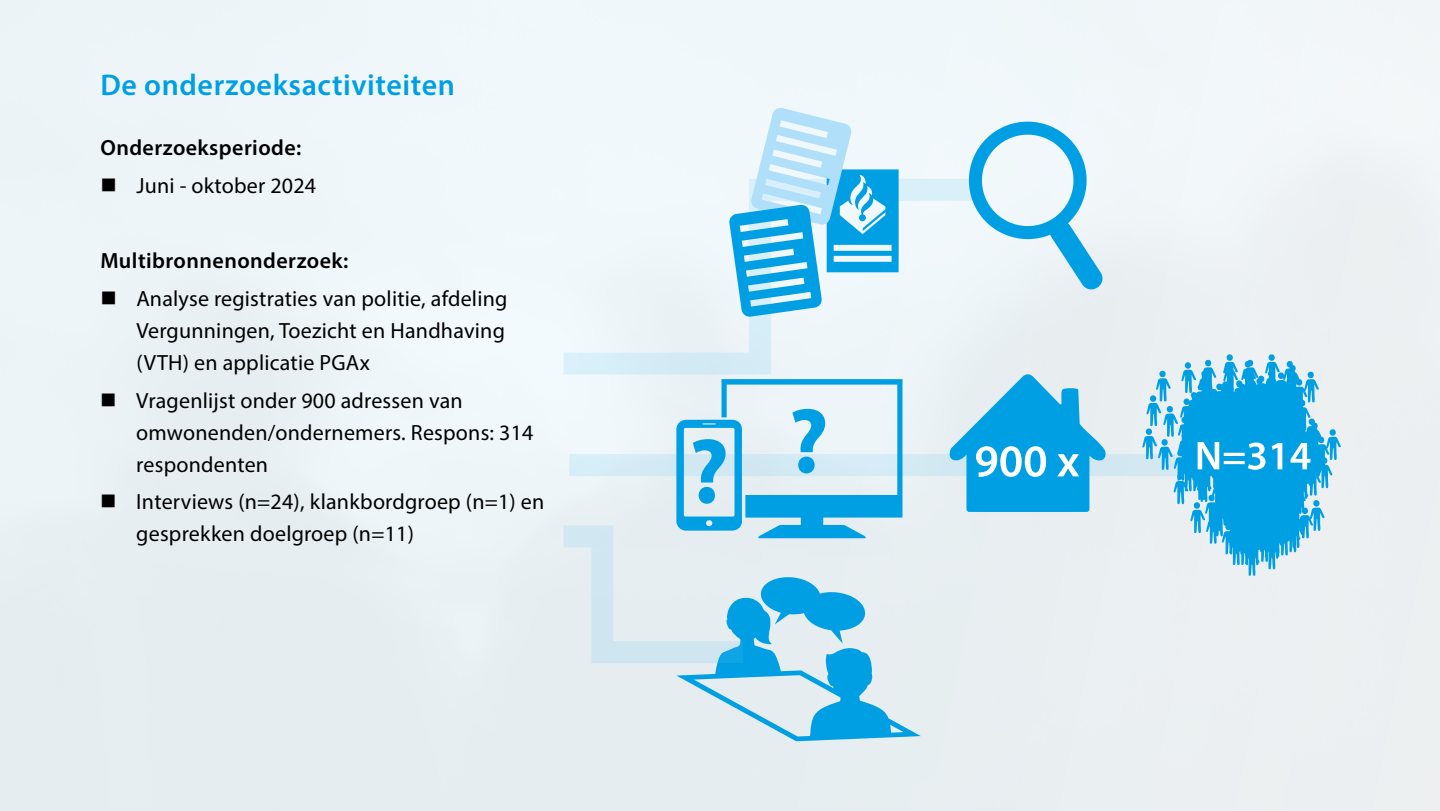
<style>
.page{position:relative;width:1440px;height:811px;background:#fff}
.page>*{position:absolute;margin:0;border:0;box-sizing:border-box;transform-origin:0 0}
.t1{font:600 30px "Myriad Pro";letter-spacing:.02em;color:#009fe3}
.t2{font:22px/32px "Myriad Pro";letter-spacing:.01em;color:#000}
.t3{font:600 22px "Myriad Pro";letter-spacing:.02em;color:#000}
</style>
<div class="page">
<div style="left:0;top:0;width:1440px;height:810px;background:#ecf1f4"></div>
<div style="left:893px;top:179px;width:89px;height:22px;background:#daf0f9"></div>
<div style="left:569px;top:454px;width:658px;height:22px;background:#d2e8f1"></div>
<svg style="left:1142px;top:353px;width:199px;height:223px;background:#71c6ea"></svg>
<svg style="left:945px;top:373px;width:162px;height:138px;background:#60c0e9"></svg>
<svg style="left:546px;top:379px;width:375px;height:362px;background:#bde0ef"></svg>
<svg style="left:546px;top:168px;width:300px;height:208px"></svg>
<svg style="left:961px;top:113px;width:143px;height:178px"></svg>
<svg style="left:729px;top:107px;width:170px;height:210px"></svg>
<svg style="left:102px;top:178px;width:13px;height:13px"></svg>
<svg style="left:102px;top:291px;width:13px;height:13px"></svg>
<svg style="left:102px;top:393px;width:13px;height:13px"></svg>
<svg style="left:102px;top:494px;width:13px;height:13px"></svg>
<h1 class="t1" style="left:100px;top:65px;width:356px">De onderzoeksactiviteiten</h1>
<p class="t3" style="left:100px;top:133px;width:203px">Onderzoeksperiode:</p>
<p class="t2" style="left:136px;top:169px;width:181px">Juni - oktober 2024</p>
<p class="t3" style="left:100px;top:246px;width:250px">Multibronnenonderzoek:</p>
<p class="t2" style="left:136px;top:282px;width:373px;text-align:justify">Analyse registraties van politie, afdeling Vergunningen, Toezicht en Handhaving (VTH) en applicatie PGAx</p>
<p class="t2" style="left:136px;top:383px;width:399px">Vragenlijst onder 900 adressen van omwonenden/ondernemers. Respons: 314 respondenten</p>
<p class="t2" style="left:136px;top:485px;width:410px">Interviews (n=24), klankbordgroep (n=1) en gesprekken doelgroep (n=11)</p>
</div>
